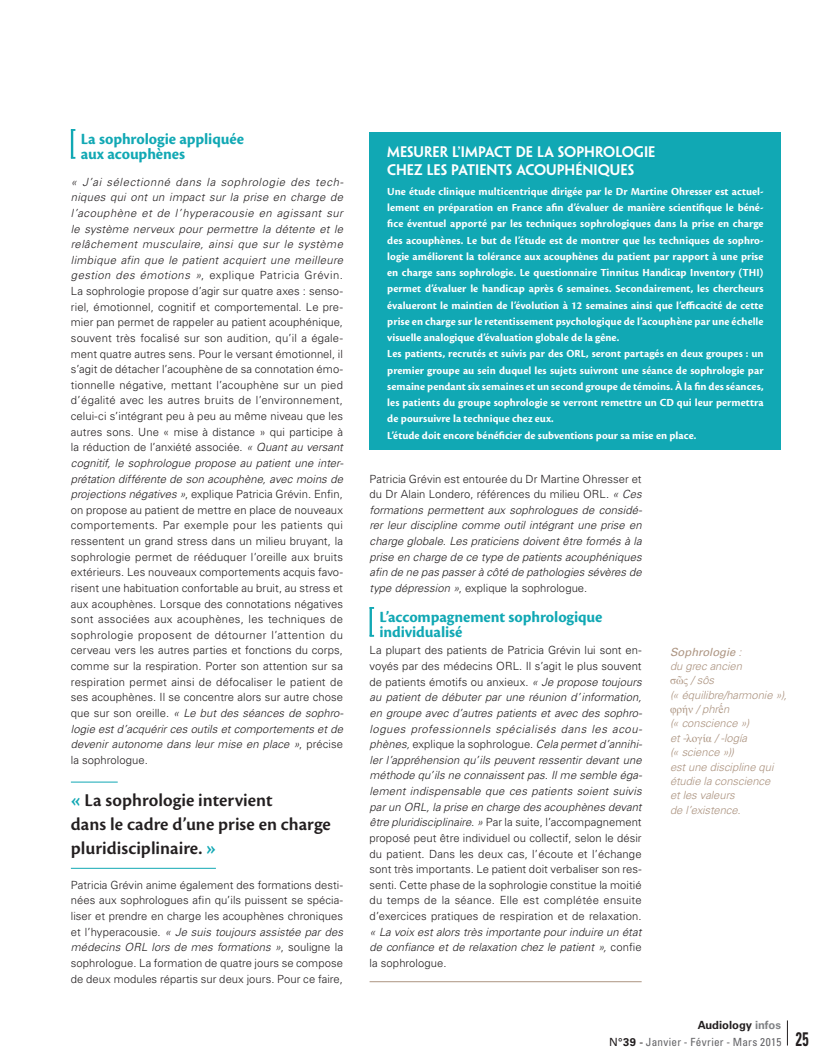
<style>
.page{position:relative;width:826px;height:1063px;background:#fff}
.page>*{position:absolute;margin:0;border:0;box-sizing:border-box;transform-origin:0 0}
.t1{font:600 18.75px/23.8px "Cronos Pro";color:#231f20}
.t2{font:700 16.25px/15px "Cronos Pro";letter-spacing:-.005em;color:#11a8b4}
.t3{font:600 13.75px/18.2px "Penumbra Sans Std";color:#fff}
.t4{font:300 11.25px/15.6px "Univers LT Std";letter-spacing:.005em;color:#231f20;text-align:justify}
.t5{font:700 11.25px/16.2px "Cronos Pro";letter-spacing:.005em;color:#fff}
.t6{font:italic 300 11.25px/15.6px "Univers LT Std";color:#231f20;text-align:justify}
.t7{font:italic 300 11.25px/14.4px "Univers LT Std";letter-spacing:-.005em;color:#ad9582}
.t8{font:condensed 11.25px "Univers LT Std";letter-spacing:.025em;color:#636366}
.t9{font:700 11.25px "Univers LT Std";color:#231f20}
.t10{font:11.25px "Times New Roman";color:#ad9582}
.s1{font-style:italic}
.s2{color:#11a8b4}
.s3{font-style:normal}
.s4{font-weight:400}
.s5{font-family:"Times New Roman";font-weight:400;font-style:normal}
.s6{font-family:"Univers LT Std";font-weight:300;font-style:italic}
.s7{color:#808285}
.s8{font-stretch:normal;color:#231f20}
.s9{font-weight:700;font-stretch:normal;color:#231f20}
.s10{font-weight:700;font-size:19.62px;color:#231f20}
.s11{font-weight:700;font-size:19.62px;color:#fff}
</style>
<div class="page">
<svg style="left:787px;top:1020px;width:1px;height:26px"></svg>
<hr style="left:369px;top:981px;width:272px;height:1px;background:#ad9582">
<hr style="left:369px;top:607px;width:3px;height:29px;background:#11a8b4">
<hr style="left:71px;top:129px;width:2px;height:29px;background:#11a8b4">
<div style="left:369px;top:132px;width:412px;height:317px;background:#11a8b4"></div>
<hr style="left:71px;top:782px;width:47px;height:1px;background:#11a8b4">
<hr style="left:71px;top:868px;width:145px;height:1px;background:#11a8b4">
<h2 class="t2" style="left:81px;top:131px;width:165px">La sophrologie appliquée aux acouphènes</h2>
<p class="t4" style="left:71px;top:174px;width:274px"><span class="s1">« J’ai sélectionné dans la sophrologie des tech&shy;niques qui ont un impact sur la prise en charge de l’acouphène et de l’hyperacousie en agissant sur le système nerveux pour permettre la détente et le relâchement musculaire, ainsi que sur le système limbique afin que le patient acquiert une meilleure gestion des émotions »</span>, explique Patricia Grévin.<br>La sophrologie propose d’agir sur quatre axes : senso&shy;riel, émotionnel, cognitif et comportemental. Le pre&shy;mier pan permet de rappeler au patient acouphénique, souvent très focalisé sur son audition, qu’il a égale&shy;ment quatre autres sens. Pour le versant émotionnel, il s’agit de détacher l’acouphène de sa connotation émo&shy;tionnelle négative, mettant l’acouphène sur un pied d’égalité avec les autres bruits de l’environnement, celui-ci s’intégrant peu à peu au même niveau que les autres sons. Une « mise à distance » qui participe à la réduction de l’anxiété associée. <span class="s1">« Quant au versant cognitif, le sophrologue propose au patient une inter&shy;prétation différente de son acouphène, avec moins de projections négatives »</span>, explique Patricia Grévin. Enfin, on propose au patient de mettre en place de nouveaux comportements. Par exemple pour les patients qui ressentent un grand stress dans un milieu bruyant, la sophrologie permet de rééduquer l’oreille aux bruits extérieurs. Les nouveaux comportements acquis favo&shy;risent une habituation confortable au bruit, au stress et aux acouphènes. Lorsque des connotations négatives sont associées aux acouphènes, les techniques de sophrologie proposent de détourner l’attention du cerveau vers les autres parties et fonctions du corps, comme sur la respiration. Porter son attention sur sa respiration permet ainsi de défocaliser le patient de ses acouphènes. Il se concentre alors sur autre chose que sur son oreille. <span class="s1">« Le but des séances de sophro&shy;logie est d’acquérir ces outils et comportements et de devenir autonome dans leur mise en place »</span>, précise la sophrologue.</p>
<h1 class="t1" style="left:71px;top:789px;width:261px"><span class="s2">«</span>La sophrologie intervient<br>dans le cadre d’une prise en charge pluridisciplinaire.<span class="s2">»</span></h1>
<p class="t4" style="left:71px;top:877px;width:273px">Patricia Grévin anime également des formations desti&shy;nées aux sophrologues afin qu’ils puissent se spécia&shy;liser et prendre en charge les acouphènes chroniques et l’hyperacousie. <span class="s1">« Je suis toujours assistée par des médecins ORL lors de mes formations »</span>, souligne la sophrologue. La formation de quatre jours se compose de deux modules répartis sur deux jours. Pour ce faire,</p>
<p class="t3" style="left:387px;top:143px;width:270px">MESURER L’IMPACT DE LA SOPHROLOGIE<br>CHEZ LES PATIENTS ACOUPHÉNIQUES</p>
<p class="t5" style="left:387px;top:184px;width:378px">Une étude clinique multicentrique dirigée par le Dr Martine Ohresser est actuel&shy;lement en préparation en France afin d’évaluer de manière scientifique le béné&shy;fice éventuel apporté par les techniques sophrologiques dans la prise en charge des acouphènes. Le but de l’étude est de montrer que les techniques de sophro&shy;logie améliorent la tolérance aux acouphènes du patient par rapport à une prise en charge sans sophrologie. Le questionnaire Tinnitus Handicap Inventory (THI) permet d’évaluer le handicap après 6 semaines. Secondairement, les chercheurs évalueront le maintien de l’évolution à 12 semaines ainsi que l’efficacité de cette prise en charge sur le retentissement psychologique de l’acouphène par une échelle visuelle analogique d’évaluation globale de la gêne.<br>Les patients, recrutés et suivis par des ORL, seront partagés en deux groupes : un premier groupe au sein duquel les sujets suivront une séance de sophrologie par semaine pendant six semaines et un second groupe de témoins. À la fin des séances, les patients du groupe sophrologie se verront remettre un CD qui leur permettra de poursuivre la technique chez eux.<br>L’étude doit encore bénéficier de subventions pour sa mise en place.</p>
<p class="t6" style="left:369px;top:471px;width:274px"><span class="s3">Patricia Grévin est entourée du Dr Martine Ohresser et du Dr Alain Londero, références du milieu ORL.</span> « Ces formations permettent aux sophrologues de considé&shy;rer leur discipline comme outil intégrant une prise en charge globale. Les praticiens doivent être formés à la prise en charge de ce type de patients acouphéniques afin de ne pas passer à côté de pathologies sévères de type dépression »<span class="s3">, explique la sophrologue.</span></p>
<h2 class="t2" style="left:379px;top:609px;width:225px">L’accompagnement sophrologique individualisé</h2>
<p class="t4" style="left:369px;top:643px;width:274px">La plupart des patients de Patricia Grévin lui sont en&shy;voyés par des médecins ORL. Il s’agit le plus souvent de patients émotifs ou anxieux. <span class="s1">« Je propose toujours au patient de débuter par une réunion d’information, en groupe avec d’autres patients et avec des sophro&shy;logues professionnels spécialisés dans les acou&shy;phènes,</span> explique la sophrologue. <span class="s1">Cela permet d’annihi&shy;ler l’appréhension qu’ils peuvent ressentir devant une méthode qu’ils ne connaissent pas. Il me semble éga&shy;lement indispensable que ces patients soient suivis par un ORL, la prise en charge des acouphènes devant être pluridisciplinaire. »</span> Par la suite, l’accompagnement proposé peut être individuel ou collectif, selon le désir du patient. Dans les deux cas, l’écoute et l’échange sont très importants. Le patient doit verbaliser son res&shy;senti. Cette phase de la sophrologie constitue la moitié du temps de la séance. Elle est complétée ensuite d’exercices pratiques de respiration et de relaxation.</p>
<p class="t6" style="left:369px;top:924px;width:273px">« La voix est alors très importante pour induire un état de confiance et de relaxation chez le patient », <span class="s3">confie la sophrologue.</span></p>
<p class="t7" style="left:670px;top:645px;width:118px"><span class="s4">Sophrologie</span> :<br>du grec ancien<br><span class="s5">σῶς</span> / sôs<br>(« équilibre/harmonie »),</p>
<p class="t10" style="left:670px;top:702px;width:61px">φρήν <span class="s6">/ phr</span>ế<span class="s6">n</span></p>
<p class="t7" style="left:670px;top:716px;width:105px">(« conscience »)<br>et -<span class="s5">λογία</span> / -logía<br>(« science »))<br>est une discipline qui étudie la conscience et les valeurs<br>de l’existence.</p>
<p class="t9" style="left:698px;top:1018px;width:85px">Audiology <span class="s7">infos</span></p>
<p class="t8" style="left:609px;top:1034px;width:219px"><span class="s8">N°</span><span class="s9">39</span> <span class="s8">-</span> Janvier - Février - Mars 2015 <span class="s10">25</span><span class="s11">71</span></p>
</div>
